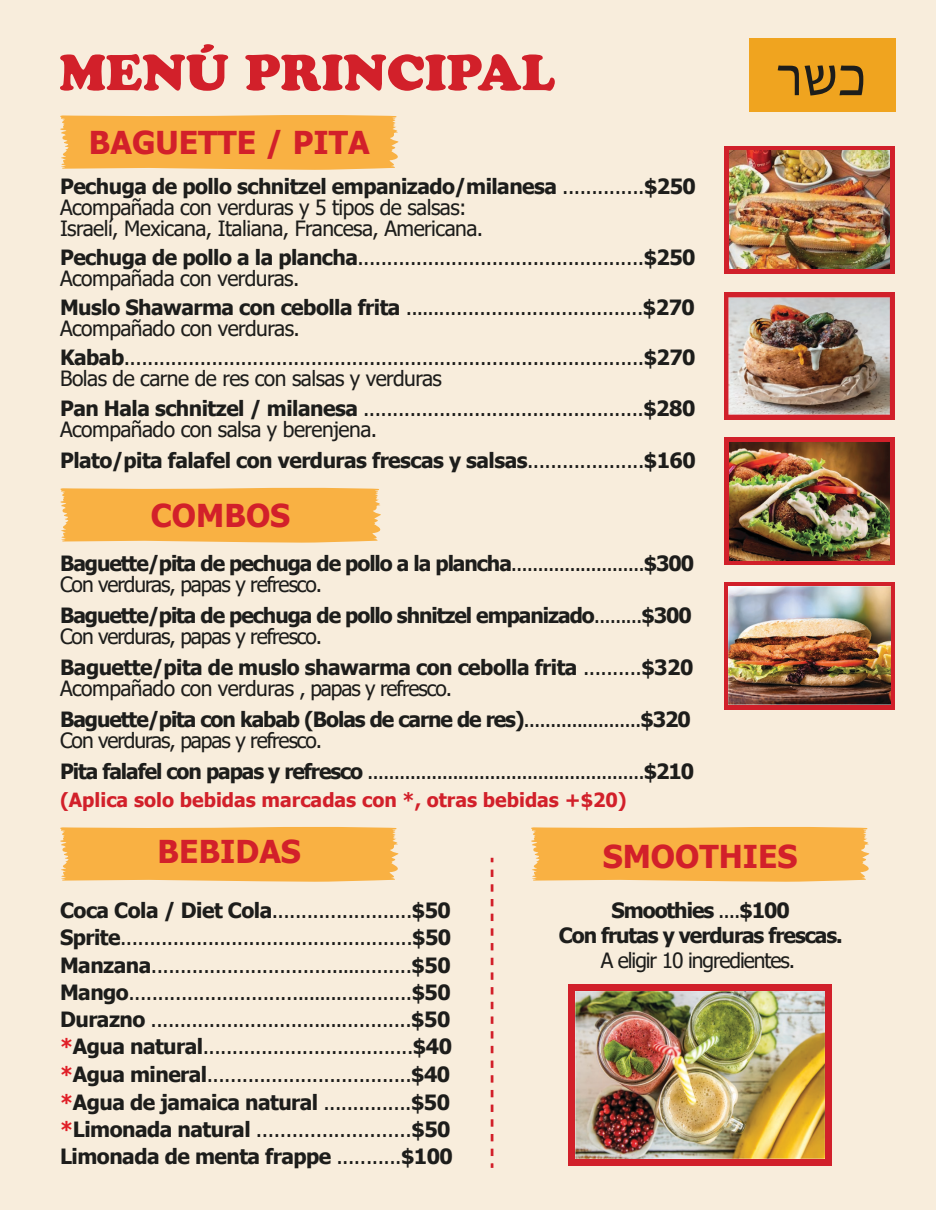
<style>
.page{position:relative;width:936px;height:1210px;background:#fff}
.page>*{position:absolute;margin:0;border:0;box-sizing:border-box;transform-origin:0 0}
.t1{font:54.15px "Myriad Hebrew";color:#1d1d1b}
.t2{font:49.95px "Cooper Black Std";color:#d2202a}
.t3{font:700 31.5px "Tahoma";color:#d2202a}
.t4{font:21px/27.3px "Tahoma";letter-spacing:-.025em;color:#1d1d1b}
.t5{font:21px/21px "Tahoma";letter-spacing:-.05em;color:#1d1d1b}
.t6{font:700 21px/21px "Tahoma";letter-spacing:-.025em;color:#1d1d1b}
.t7{font:700 21px/21px "Tahoma";letter-spacing:-.05em;color:#1d1d1b}
.t8{font:700 19.5px "Tahoma";color:#d2202a}
.s1{font-weight:700}
.s2{font-weight:400}
.s3{font-weight:700;color:#e01e26}
</style>
<div class="page">
<div style="left:0;top:0;width:935px;height:1209px;background:#f8eddc"></div>
<svg style="left:60px;top:487px;width:321px;height:56px;background:#f8b54e"></svg>
<svg style="left:60px;top:827px;width:339px;height:55px;background:#f8b44b"></svg>
<svg style="left:490px;top:857px;width:3px;height:310px"></svg>
<div style="left:749px;top:39px;width:146px;height:73px;background:#f0a41f"></div>
<svg style="left:724px;top:582px;width:170px;height:127px;background:#c82e32"></svg>
<img style="left:728px;top:586px;width:161px;height:118px">
<svg style="left:531px;top:827px;width:339px;height:55px;background:#f8b44b"></svg>
<div style="left:568px;top:984px;width:264px;height:181px;background:#d1202a"></div>
<img style="left:575px;top:991px;width:249px;height:167px">
<svg style="left:60px;top:115px;width:339px;height:55px;background:#f8b44b"></svg>
<svg style="left:724px;top:437px;width:170px;height:128px;background:#c2252a"></svg>
<svg style="left:724px;top:292px;width:170px;height:127px;background:#d13039"></svg>
<svg style="left:724px;top:146px;width:170px;height:127px;background:#c82c2f"></svg>
<img style="left:729px;top:297px;width:160px;height:117px">
<img style="left:729px;top:151px;width:160px;height:117px">
<img style="left:729px;top:442px;width:159px;height:118px">
<h2 class="t2" style="left:59px;top:42px;width:496px">MENÚ PRINCIPAL</h2>
<h3 class="t3" style="left:89px;top:120px;width:282px">BAGUETTE / PITA</h3>
<p class="t4" style="left:60px;top:177px;width:637px;line-height:21px"><span class="s1">Pechuga de pollo schnitzel empanizado/milanesa</span> ..............<span class="s1">$250<br></span>Acompañada con verduras y 5 tipos de salsas:<br>Israelí, Mexicana, Italiana, Francesa, Americana.</p>
<p class="t4" style="left:60px;top:248px;width:637px;line-height:21px"><span class="s1">Pechuga de pollo a la plancha</span>.................................................<span class="s1">$250<br></span>Acompañada con verduras.</p>
<p class="t4" style="left:60px;top:298px;width:636px;line-height:21px"><span class="s1">Muslo Shawarma con cebolla frita</span> .........................................<span class="s1">$270<br></span>Acompañado con verduras.</p>
<p class="t4" style="left:60px;top:348px;width:637px;line-height:21px"><span class="s1">Kabab</span>.........................................................................................<span class="s1">$270<br></span>Bolas de carne de res con salsas y verduras</p>
<p class="t4" style="left:60px;top:398px;width:636px;line-height:21px"><span class="s1">Pan Hala schnitzel / milanesa</span> ................................................<span class="s1">$280<br></span>Acompañado con salsa y berenjena.</p>
<p class="t6" style="left:60px;top:450px;width:637px">Plato/pita falafel con verduras frescas y salsas<span class="s2">....................</span>$160</p>
<h1 class="t1" style="left:777px;top:47px;width:91px">שר כ</h1>
<h3 class="t3" style="left:151px;top:493px;width:141px">COMBOS</h3>
<p class="t5" style="left:60px;top:553px;width:635px"><span class="s1">Baguette/pita de pechuga de pollo a la plancha</span>.........................<span class="s1">$300<br></span>Con verduras, papas y refresco.</p>
<p class="t7" style="left:60px;top:605px;width:633px">Baguette/pita de pechuga de pollo shnitzel empanizado<span class="s2">.........</span>$300<br><span class="s2">Con verduras, papas y refresco.</span></p>
<p class="t6" style="left:60px;top:657px;width:634px">Baguette/pita de muslo shawarma con cebolla frita <span class="s2">..........</span>$320<br><span class="s2">Acompañado con verduras , papas y refresco.</span></p>
<p class="t5" style="left:60px;top:710px;width:632px"><span class="s1">Baguette/pita con kabab (Bolas de carne de res)</span>......................<span class="s1">$320<br></span>Con verduras, papas y refresco.</p>
<p class="t4" style="left:60px;top:759px;width:635px"><span class="s1">Pita falafel con papas y refresco</span> ....................................................<span class="s1">$210</span></p>
<p class="t8" style="left:60px;top:786px;width:568px">(Aplica solo bebidas marcadas con *, otras bebidas +$20)</p>
<h3 class="t3" style="left:158px;top:829px;width:145px">BEBIDAS</h3>
<p class="t4" style="left:60px;top:898px;width:392px;line-height:26.4px"><span class="s1">Coca Cola / Diet Cola</span>........................<span class="s1">$50<br>Sprite</span>..................................................<span class="s1">$50</span></p>
<p class="t4" style="left:60px;top:953px;width:394px"><span class="s1">Manzana</span>.............................................<span class="s1">$50<br>Mango</span>.................................................<span class="s1">$50<br>Durazno</span> .............................................<span class="s1">$50 </span><span class="s3">*</span><span class="s1">Agua natural</span>....................................<span class="s1">$40 </span><span class="s3">*</span><span class="s1">Agua mineral</span>...................................<span class="s1">$40 </span><span class="s3">*</span><span class="s1">Agua de jamaica natural</span> ...............<span class="s1">$50 </span><span class="s3">*</span><span class="s1">Limonada natural</span> ..........................<span class="s1">$50<br>Limonada de menta frappe</span> ...........<span class="s1">$100</span></p>
<h3 class="t3" style="left:603px;top:834px;width:196px">SMOOTHIES</h3>
<p class="t7" style="left:558px;top:898px;width:285px;line-height:25.2px;text-align:center">Smoothies <span class="s2">....</span>$100<br>Con frutas y verduras frescas.</p>
<p class="t5" style="left:600px;top:951px;width:196px">A eligir 10 ingredientes.</p>
</div>
